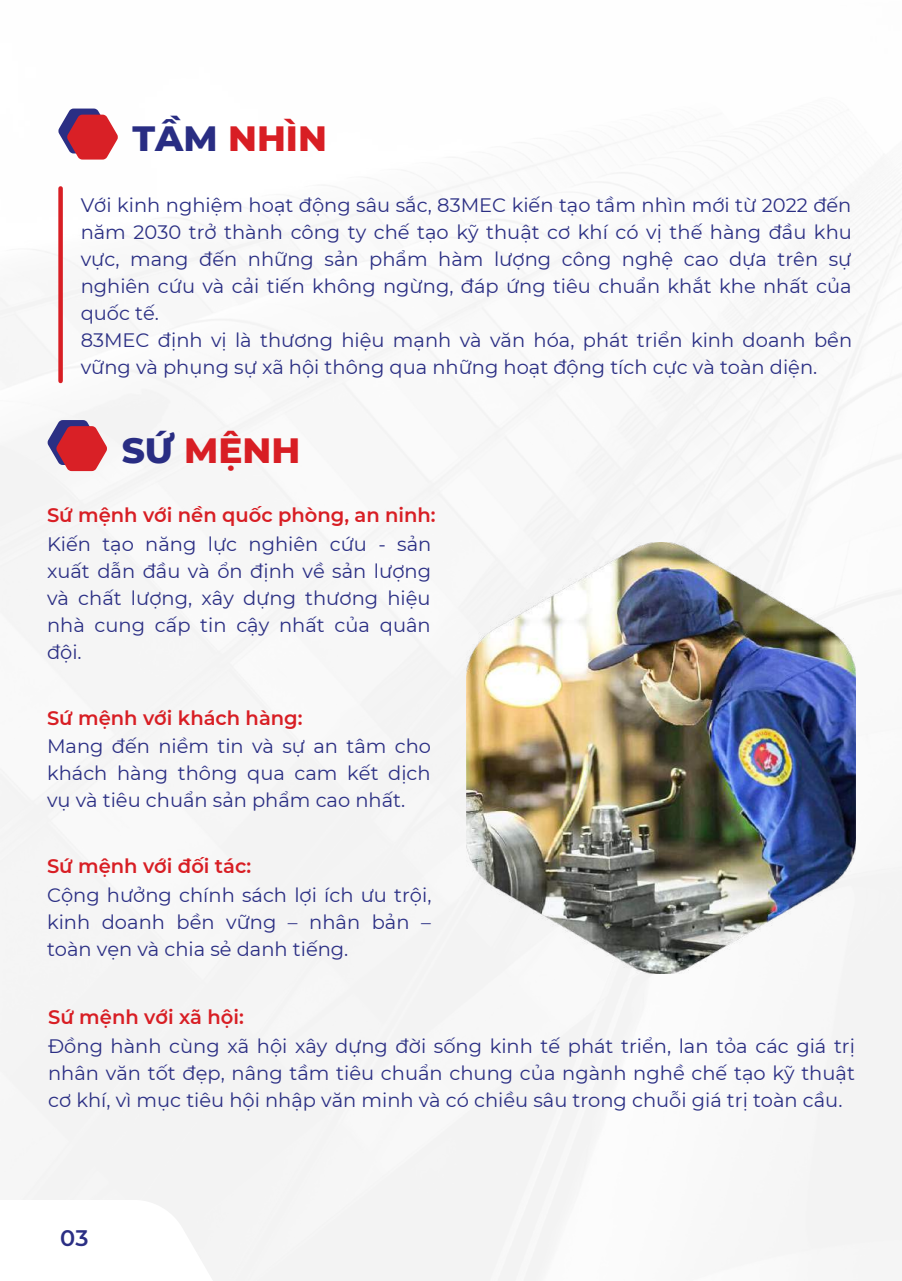
<style>
.page{position:relative;width:902px;height:1281px;background:#fff}
.page>*{position:absolute;margin:0;border:0;box-sizing:border-box;transform-origin:0 0}
.t1{font:800 35.85px "Montserrat";color:#d81e24}
.t2{font:600 22.5px "Montserrat";color:#2b2f84}
.t3{font:19.5px/27px "Montserrat";color:#2b2f84;text-align:justify}
.t4{font:600 19.5px "Montserrat";color:#d81e24}
.s1{color:#292d83}
</style>
<div class="page">
<img style="left:0;top:138px;width:901px;height:1142px">
<svg style="left:0;top:1199px;width:294px;height:81px"></svg>
<div style="left:58px;top:188px;width:5px;height:193px;background:#d81e24"></div>
<svg style="left:58px;top:108px;width:60px;height:51px"></svg>
<svg style="left:48px;top:420px;width:59px;height:51px"></svg>
<img style="left:466px;top:542px;width:388px;height:431px">
<h1 class="t1" style="left:132px;top:116px;width:196px"><span class="s1">TẦM</span> NHÌN</h1>
<p class="t3" style="left:81px;top:192px;width:772px;text-align:left">Với kinh nghiệm hoạt động sâ u sắc, 83MEC kiến tạo tầ m nhìn mới từ 2022 đến nă m 2030 trở thà nh công ty chế tạo kỹ thuật cơ khí có vị thế hà ng đầ u khu vực, mang đến những sả n phẩ m hà m lượng công nghệ cao dựa trên sự nghiên cứu và cả i tiến không ngừng, đá p ứng tiêu chuẩ n khắt khe nhất của quốc tế.<br>83MEC định vị là thương hiệu mạ nh và vă n hóa, phát triển kinh doanh bền vững và phụ ng sự xã hội thông qua những hoạt động tích cực và toà n diện.</p>
<h1 class="t1" style="left:122px;top:428px;width:180px"><span class="s1">SỨ</span> MỆNH</h1>
<p class="t4" style="left:47px;top:503px;width:390px">Sứ mệnh với nền quốc phòng, an ninh:</p>
<p class="t3" style="left:47px;top:530px;width:385px">Kiến tạo năng lực nghiên cứu - sản xuấtdẫnđầuvà ổnđịnhvề sảnlượng và chất lượng, xây dựng thương hiệu nhà cung cấp tin cậy nhất của quân đội.</p>
<p class="t4" style="left:47px;top:706px;width:257px">Sứ mệnh với khách hà ng:</p>
<p class="t3" style="left:47px;top:732px;width:385px">Mang đến niềm tin và sự an tâm cho khách hà ng thông qua cam kết dịch vụ và tiêu chuẩ n sả n phẩ m cao nhất.</p>
<p class="t4" style="left:47px;top:854px;width:205px">Sứ mệnhvớiđốitác:</p>
<p class="t3" style="left:47px;top:881px;width:386px">Cộng hưởng chính sách lợi ích ưu trội, kinh doanh bền vững – nhân bản – toà n vẹn và chia sẻ danh tiếng.</p>
<p class="t4" style="left:48px;top:1005px;width:197px">Sứ mệnh với xã hội:</p>
<p class="t3" style="left:48px;top:1031px;width:808px;text-align:left">Đồng hà nh cù ng xã hội xây dựng đời sống kinh tế phát triển, lan tỏa các giá trị nhâ n vă n tốt đẹp, nâ ng tầ m tiêu chuẩ n chung của ngà nh nghề chế tạo kỹ thuật cơ khí, vì mục tiêu hội nhậ p vă n minh và có chiều sâu trong chuỗi giá trị toà n cầu.</p>
<p class="t2" style="left:60px;top:1223px;width:30px">03</p>
</div>
